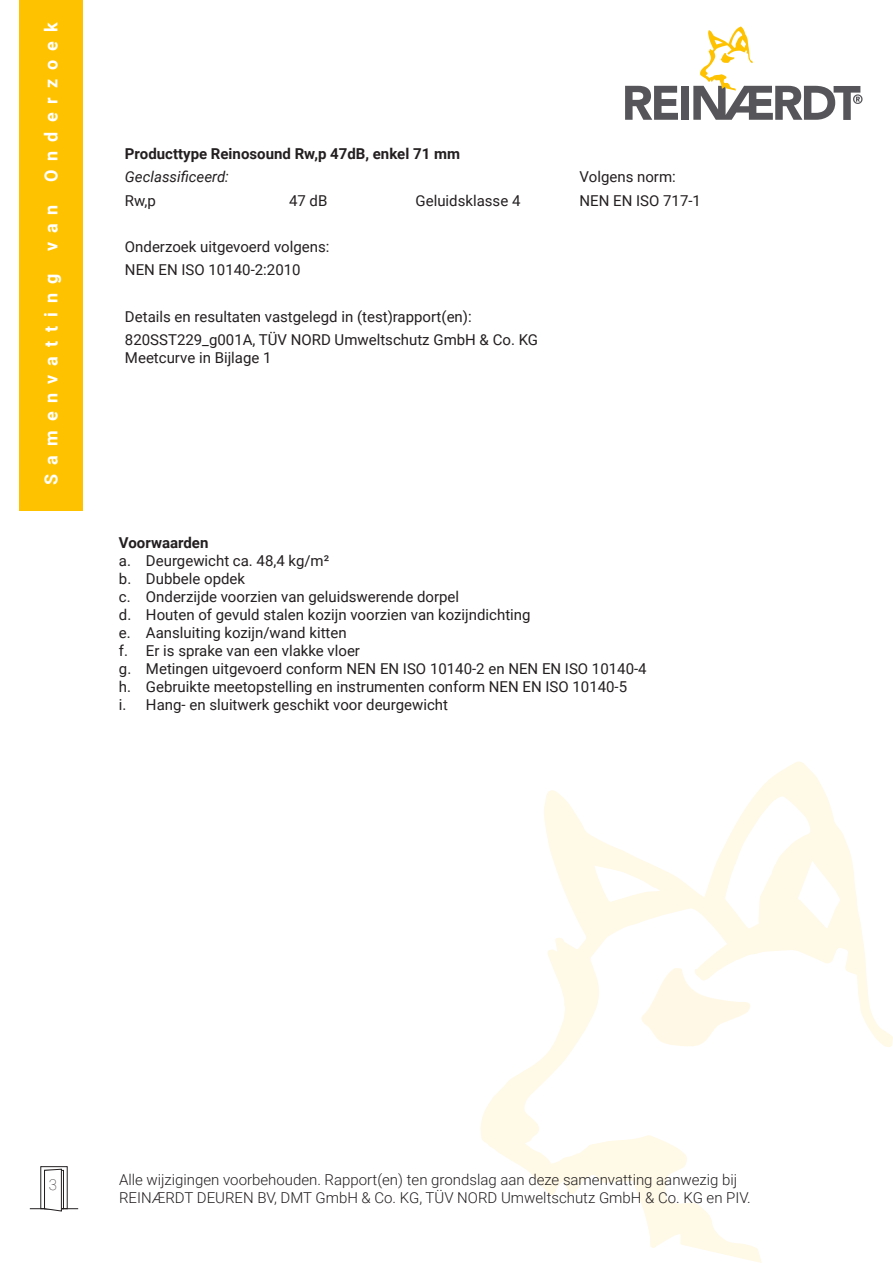
<style>
.page{position:relative;width:893px;height:1263px;background:#fff}
.page>*{position:absolute;margin:0;border:0;box-sizing:border-box;transform-origin:0 0}
.t1{font:700 18px "Roboto";letter-spacing:.5em;color:#fff}
.t2{font:15px "Roboto";color:#231f20}
.t3{font:300 15px/18px "Roboto";color:#231f20}
.t4{font:700 15px "Roboto";color:#231f20}
.t5{font:italic 15px "Roboto";color:#231f20}
.t6{font:100 15px "Roboto";color:#231f20}
</style>
<div class="page">
<div style="left:19px;top:0;width:64px;height:510px;background:#ffc200"></div>
<svg style="left:481px;top:761px;width:412px;height:502px"></svg>
<svg style="left:625px;top:86px;width:53px;height:34px"></svg>
<div style="left:681px;top:86px;width:8px;height:34px;background:#55555a"></div>
<svg style="left:693px;top:26px;width:169px;height:94px"></svg>
<hr style="left:30px;top:1208px;width:48px;height:1px;background:#231f20">
<div style="left:44px;top:1170px;width:20px;height:39px;border:1px solid #231f20"></div>
<div style="left:41px;top:1166px;width:26px;height:43px;border:1px solid #231f20"></div>
<svg style="left:44px;top:1169px;width:18px;height:42px"></svg>
<p class="t1" style="left:38px;top:485px;width:464px;rotate:-90deg">Samenvatting van Onderzoek</p>
<p class="t4" style="left:125px;top:143px;width:337px">Producttype Reinosound Rw,p 47dB, enkel 71 mm</p>
<p class="t5" style="left:125px;top:167px;width:105px">Geclassificeerd:</p>
<p class="t2" style="left:580px;top:167px;width:98px">Volgens norm:</p>
<p class="t2" style="left:125px;top:190px;width:32px">Rw,p</p>
<p class="t2" style="left:289px;top:190px;width:40px">47 dB</p>
<p class="t2" style="left:416px;top:190px;width:106px">Geluidsklasse 4</p>
<p class="t2" style="left:580px;top:190px;width:123px">NEN EN ISO 717-1</p>
<p class="t2" style="left:125px;top:236px;width:206px">Onderzoek uitgevoerd volgens:</p>
<p class="t2" style="left:125px;top:260px;width:177px">NEN EN ISO 10140-2:2010</p>
<p class="t2" style="left:125px;top:306px;width:348px">Details en resultaten vastgelegd in (test)rapport(en):</p>
<p class="t2" style="left:125px;top:329px;width:415px">820SST229_g001A, TÜV NORD Umweltschutz GmbH &amp; Co. KG</p>
<p class="t2" style="left:125px;top:347px;width:148px">Meetcurve in Bijlage 1</p>
<p class="t4" style="left:119px;top:532px;width:91px">Voorwaarden</p>
<p class="t2" style="left:119px;top:550px;width:212px">a. Deurgewicht ca. 48,4 kg/m²</p>
<p class="t2" style="left:119px;top:568px;width:128px">b. Dubbele opdek</p>
<p class="t2" style="left:119px;top:586px;width:342px">c. Onderzijde voorzien van geluidswerende dorpel</p>
<p class="t2" style="left:119px;top:604px;width:413px">d. Houten of gevuld stalen kozijn voorzien van kozijndichting</p>
<p class="t2" style="left:119px;top:622px;width:229px">e. Aansluiting kozijn/wand kitten</p>
<p class="t2" style="left:119px;top:640px;width:243px">f. Er is sprake van een vlakke vloer</p>
<p class="t2" style="left:119px;top:658px;width:529px">g. Metingen uitgevoerd conform NEN EN ISO 10140-2 en NEN EN ISO 10140-4</p>
<p class="t2" style="left:119px;top:676px;width:510px">h. Gebruikte meetopstelling en instrumenten conform NEN EN ISO 10140-5</p>
<p class="t2" style="left:119px;top:694px;width:331px">i. Hang- en sluitwerk geschikt voor deurgewicht</p>
<p class="t6" style="left:49px;top:1174px;width:10px">3</p>
<p class="t3" style="left:119px;top:1170px;width:633px">Alle wijzigingen voorbehouden. Rapport(en) ten grondslag aan deze samenvatting aanwezig bij<br>REINÆRDT DEUREN BV, DMT GmbH &amp; Co. KG, TÜV NORD Umweltschutz GmbH &amp; Co. KG en PIV.</p>
</div>
